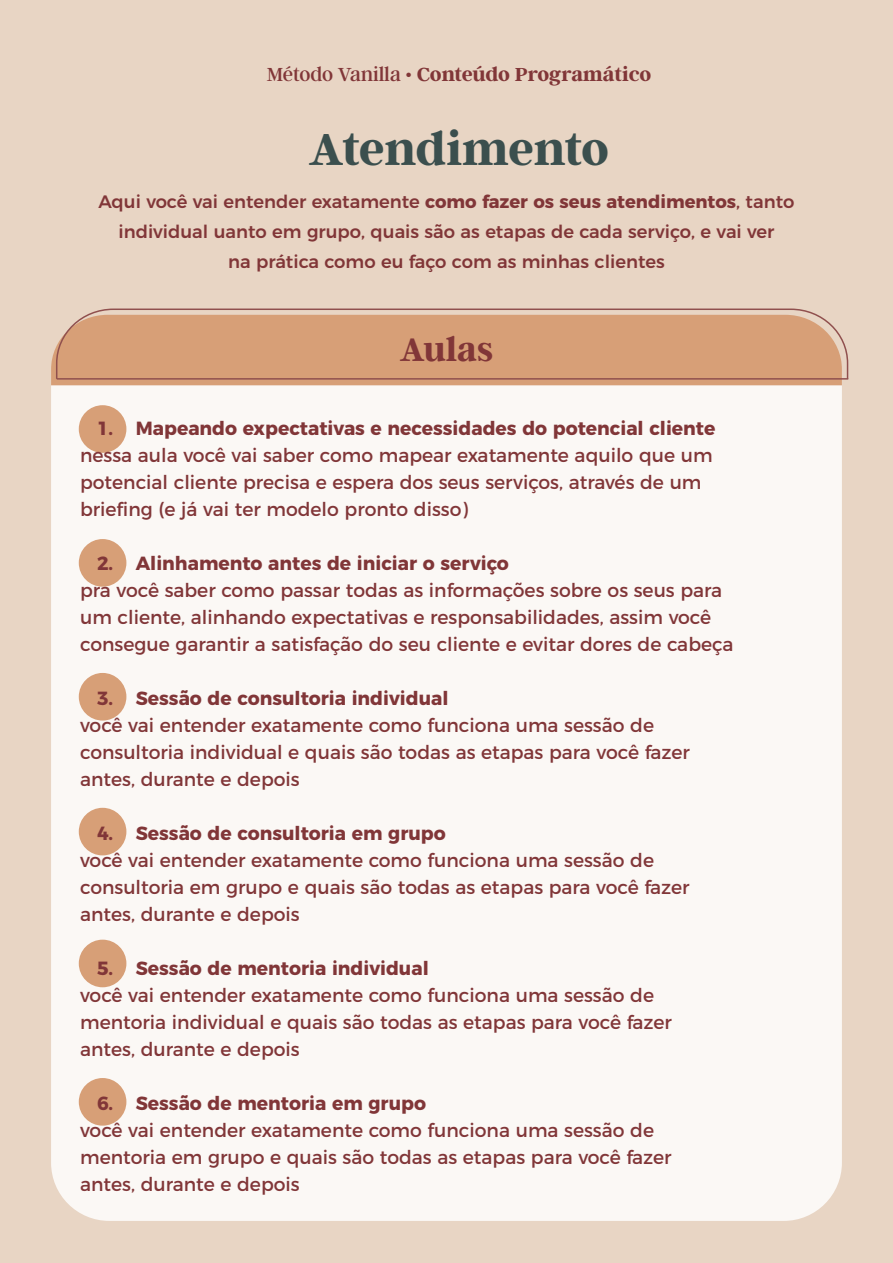
<style>
.page{position:relative;width:893px;height:1263px;background:#e8d5c4}
.page>*{position:absolute;margin:0;border:0;box-sizing:border-box;transform-origin:0 0}
.t1{font:700 49.5px "Argent CF";letter-spacing:-.015em;color:#3b4f4e}
.t2{font:700 36px "Argent CF";letter-spacing:-.005em;color:#813638}
.t3{font:700 21px "Argent CF";letter-spacing:-.01em;color:#813638}
.t4{font:19.05px/27px "Montserrat";color:#813638}
.t5{font:700 19.05px "Montserrat";color:#813638}
.t6{font:500 18px/30px "Montserrat";color:#813638;text-align:center}
.s1{font-weight:400}
.s2{font-weight:700}
</style>
<div class="page">
<div style="left:51px;top:316px;width:791px;height:905px;background:#fbf8f5;border-radius:58px"></div>
<div style="left:51px;top:350px;width:791px;height:35px;background:#d79f77"></div>
<div style="left:79px;top:405px;width:47px;height:48px;background:#d79f77;border-radius:50%"></div>
<div style="left:79px;top:539px;width:47px;height:48px;background:#d79f77;border-radius:50%"></div>
<div style="left:79px;top:673px;width:47px;height:47px;background:#d79f77;border-radius:50%"></div>
<div style="left:79px;top:808px;width:47px;height:47px;background:#d79f77;border-radius:50%"></div>
<div style="left:79px;top:940px;width:47px;height:47px;background:#d79f77;border-radius:50%"></div>
<div style="left:79px;top:1078px;width:47px;height:48px;background:#d79f77;border-radius:50%"></div>
<svg style="left:55px;top:308px;width:794px;height:72px;background:#d7a27d"></svg>
<hr style="left:57px;top:378px;width:791px;height:2px;background:#90504e">
<p class="t3" style="left:267px;top:63px;width:386px"><span class="s1">Método Vanilla •</span> Conteúdo Programático</p>
<h1 class="t1" style="left:309px;top:123px;width:302px">Atendimento</h1>
<p class="t6" style="left:99px;top:185px;width:697px">Aqui você vai entender exatamente <span class="s2">como fazer os seus atendimentos</span>, tanto individual uanto em grupo, quais são as etapas de cada serviço, e vai ver<br>na prática como eu faço com as minhas clientes</p>
<h2 class="t2" style="left:400px;top:330px;width:95px">Aulas</h2>
<p class="t5" style="left:97px;top:413px;width:620px">1. Mapeando expectativas e necessidades do potencial cliente</p>
<p class="t4" style="left:80px;top:440px;width:634px">nessa aula você vai saber como mapear exatamente aquilo que um potencial cliente precisa e espera dos seus serviços, através de um briefing (e já vai ter modelo pronto disso)</p>
<p class="t5" style="left:97px;top:548px;width:413px">2. Alinhamento antes de iniciar o serviço</p>
<p class="t4" style="left:80px;top:575px;width:655px">pra você saber como passar todas as informações sobre os seus para um cliente, alinhando expectativas e responsabilidades, assim você consegue garantir a satisfação do seu cliente e evitar dores de cabeça</p>
<p class="t5" style="left:97px;top:683px;width:353px">3. Sessão de consultoria individual</p>
<p class="t4" style="left:80px;top:710px;width:611px">você vai entender exatamente como funciona uma sessão de consultoria individual e quais são todas as etapas para você fazer antes, durante e depois</p>
<p class="t5" style="left:97px;top:818px;width:350px">4. Sessão de consultoria em grupo</p>
<p class="t4" style="left:80px;top:845px;width:611px">você vai entender exatamente como funciona uma sessão de consultoria em grupo e quais são todas as etapas para você fazer antes, durante e depois</p>
<p class="t5" style="left:97px;top:953px;width:333px">5. Sessão de mentoria individual</p>
<p class="t4" style="left:80px;top:980px;width:593px">você vai entender exatamente como funciona uma sessão de mentoria individual e quais são todas as etapas para você fazer antes, durante e depois</p>
<p class="t5" style="left:97px;top:1088px;width:330px">6. Sessão de mentoria em grupo</p>
<p class="t4" style="left:80px;top:1115px;width:593px">você vai entender exatamente como funciona uma sessão de mentoria em grupo e quais são todas as etapas para você fazer antes, durante e depois</p>
</div>
